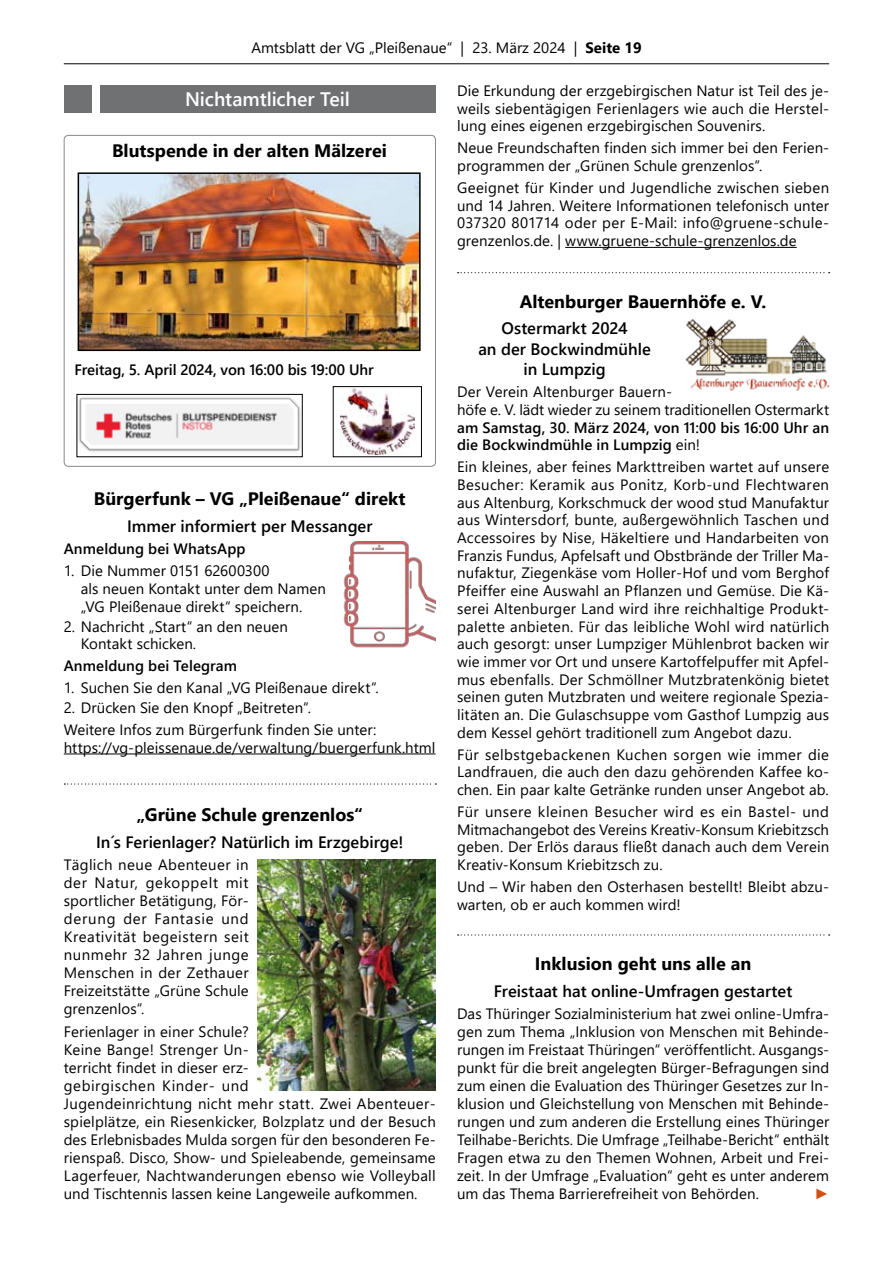
<style>
.page{position:relative;width:893px;height:1263px;background:#fff}
.page>*{position:absolute;margin:0;border:0;box-sizing:border-box;transform-origin:0 0}
.t1{font:600 19.5px "Segoe UI";letter-spacing:-.005em;color:#fff}
.t2{font:700 18px "Segoe UI";color:#000}
.t3{font:600 16.5px/20.4px "Segoe UI";color:#000;text-align:center}
.t4{font:15px/17.7px "Segoe UI";letter-spacing:.005em;color:#000}
.t5{font:600 15px/17.7px "Segoe UI";letter-spacing:.005em;color:#000}
.t6{font:15px "Arial";color:#d25111}
.s1{font-weight:700}
.s2{font-weight:400}
</style>
<div class="page">
<hr style="left:64px;top:63px;width:765px;height:1px;background:#000">
<div style="left:100px;top:85px;width:336px;height:28px;background:#707173"></div>
<div style="left:64px;top:85px;width:27px;height:28px;background:#707173"></div>
<img style="left:685px;top:319px;width:144px;height:72px">
<div style="left:64px;top:135px;width:372px;height:332px;border:1px solid #878889;border-radius:4px"></div>
<img style="left:81px;top:175px;width:337px;height:173px">
<div style="left:78px;top:172px;width:343px;height:179px;border:2px solid #000"></div>
<img style="left:79px;top:397px;width:222px;height:55px">
<div style="left:77px;top:394px;width:226px;height:63px;border:1px solid #000"></div>
<img style="left:340px;top:388px;width:74px;height:66px">
<div style="left:333px;top:386px;width:89px;height:71px;border:1px solid #000"></div>
<hr style="left:64px;top:753px;width:371px;height:1px;background:#000">
<img style="left:343px;top:541px;width:93px;height:107px">
<img style="left:257px;top:859px;width:179px;height:231px">
<hr style="left:565px;top:247px;width:232px;height:1px;background:#000">
<svg style="left:458px;top:934px;width:372px;height:1px"></svg>
<svg style="left:458px;top:272px;width:372px;height:1px"></svg>
<svg style="left:64px;top:783px;width:372px;height:1px"></svg>
<p class="t4" style="left:251px;top:38px;width:390px">Amtsblatt der VG „Pleißenaue“ | 23. März 2024 | <span class="s1">Seite 19</span></p>
<h1 class="t1" style="left:185px;top:81px;width:166px">Nichtamtlicher Teil</h1>
<p class="t2" style="left:112px;top:134px;width:276px">Blutspende in der alten Mälzerei</p>
<p class="t5" style="left:75px;top:360px;width:301px">Freitag, 5. April 2024, von 16:00 bis 19:00 Uhr</p>
<p class="t2" style="left:94px;top:482px;width:313px">Bürgerfunk – VG „Pleißenaue“ direkt</p>
<p class="t3" style="left:127px;top:515px;width:247px">Immer informiert per Messanger</p>
<p class="t5" style="left:64px;top:539px;width:183px">Anmeldung bei WhatsApp</p>
<p class="t4" style="left:81px;top:561px;width:247px;text-indent:-17px">1. Die Nummer 0151 62600300<br>als neuen Kontakt unter dem Namen „VG Pleißenaue direkt“ speichern.</p>
<p class="t4" style="left:81px;top:616px;width:209px;text-indent:-17px">2. Nachricht „Start“ an den neuen<br>Kontakt schicken.</p>
<p class="t5" style="left:64px;top:656px;width:175px">Anmeldung bei Telegram</p>
<p class="t4" style="left:64px;top:678px;width:317px">1. Suchen Sie den Kanal „VG Pleißenaue direkt“.</p>
<p class="t4" style="left:64px;top:695px;width:314px;line-height:21.9px">2. Drücken Sie den Knopf „Beitreten“.<br>Weitere Infos zum Bürgerfunk finden Sie unter:</p>
<p class="t4" style="left:64px;top:737px;width:373px">https://vg-pleissenaue.de/verwaltung/buergerfunk.html</p>
<p class="t2" style="left:136px;top:798px;width:228px">„Grüne Schule grenzenlos“</p>
<p class="t3" style="left:96px;top:831px;width:309px">In´s Ferienlager? Natürlich im Erzgebirge!</p>
<p class="t4" style="left:64px;top:855px;width:186px;text-align:justify">Täglich neue Abenteuer in der Natur, gekoppelt mit sportlicher Betätigung, För&shy;derung der Fantasie und Kreativität begeistern seit nunmehr 32 Jahren junge Menschen in der Zethauer Freizeitstätte „Grüne Schule grenzenlos“.</p>
<p class="t4" style="left:64px;top:1021px;width:374px">Ferienlager in einer Schule?<br>Keine Bange! Strenger Un-<br>terricht findet in dieser erz-<br>gebirgischen Kinder- und<br>Jugendeinrichtung nicht mehr statt. Zwei Abenteuer&shy;spielplätze, ein Riesenkicker, Bolzplatz und der Besuch des Erlebnisbades Mulda sorgen für den besonderen Fe&shy;rienspaß. Disco, Show- und Spieleabende, gemeinsame Lagerfeuer, Nachtwanderungen ebenso wie Volleyball und Tischtennis lassen keine Langeweile aufkommen.</p>
<p class="t4" style="left:457px;top:80px;width:374px;text-align:justify">Die Erkundung der erzgebirgischen Natur ist Teil des je&shy;weils siebentägigen Ferienlagers wie auch die Herstel&shy;lung eines eigenen erzgebirgischen Souvenirs.</p>
<p class="t4" style="left:457px;top:138px;width:374px">Neue Freundschaften finden sich immer bei den Ferien&shy;programmen der „Grünen Schule grenzenlos“.</p>
<p class="t4" style="left:457px;top:177px;width:374px;text-align:justify">Geeignet für Kinder und Jugendliche zwischen sieben und 14 Jahren. Weitere Informationen telefonisch unter 037320 801714 oder per E-Mail: info@gruene-schule&shy;grenzenlos.de. | www.gruene-schule-grenzenlos.de</p>
<p class="t2" style="left:520px;top:284px;width:248px">Altenburger Bauernhöfe e. V.</p>
<p class="t3" style="left:478px;top:317px;width:174px">Ostermarkt 2024<br>an der Bockwindmühle in Lumpzig</p>
<p class="t4" style="left:457px;top:382px;width:374px">Der Verein Altenburger Bauern-<br>höfe e. V. lädt wieder zu seinem traditionellen Ostermarkt</p>
<p class="t5" style="left:457px;top:417px;width:374px">am Samstag, 30. März 2024, von 11:00 bis 16:00 Uhr an die Bockwindmühle in Lumpzig <span class="s2">ein!</span></p>
<p class="t4" style="left:457px;top:457px;width:374px;text-align:justify">Ein kleines, aber feines Markttreiben wartet auf unsere Besucher: Keramik aus Ponitz, Korb-und Flechtwaren aus Altenburg, Korkschmuck der wood stud Manufaktur aus Wintersdorf, bunte, außergewöhnlich Taschen und Accessoires by Nise, Häkeltiere und Handarbeiten von Franzis Fundus, Apfelsaft und Obstbrände der Triller Ma&shy;nufaktur, Ziegenkäse vom Holler-Hof und vom Berghof Pfeiffer eine Auswahl an Pflanzen und Gemüse. Die Kä&shy;serei Altenburger Land wird ihre reichhaltige Produkt&shy;palette anbieten. Für das leibliche Wohl wird natürlich auch gesorgt: unser Lumpziger Mühlenbrot backen wir wie immer vor Ort und unsere Kartoffelpuffer mit Apfel&shy;mus ebenfalls. Der Schmöllner Mutzbratenkönig bietet seinen guten Mutzbraten und weitere regionale Spezia&shy;litäten an. Die Gulaschsuppe vom Gasthof Lumpzig aus dem Kessel gehört traditionell zum Angebot dazu.</p>
<p class="t4" style="left:457px;top:744px;width:374px;text-align:justify">Für selbstgebackenen Kuchen sorgen wie immer die Landfrauen, die auch den dazu gehörenden Kaffee ko&shy;chen. Ein paar kalte Getränke runden unser Angebot ab.</p>
<p class="t4" style="left:457px;top:801px;width:374px;text-align:justify">Für unsere kleinen Besucher wird es ein Bastel- und Mitmachangebot des Vereins Kreativ-Konsum Kriebitzsch geben. Der Erlös daraus fließt danach auch dem Verein Kreativ-Konsum Kriebitzsch zu.</p>
<p class="t4" style="left:457px;top:876px;width:374px">Und – Wir haben den Osterhasen bestellt! Bleibt abzu&shy;warten, ob er auch kommen wird!</p>
<p class="t2" style="left:535px;top:946px;width:218px">Inklusion geht uns alle an</p>
<p class="t3" style="left:494px;top:979px;width:300px">Freistaat hat online-Umfragen gestartet</p>
<p class="t4" style="left:457px;top:1003px;width:374px;text-align:justify">Das Thüringer Sozialministerium hat zwei online-Umfra&shy;gen zum Thema „Inklusion von Menschen mit Behinde&shy;rungen im Freistaat Thüringen“ veröffentlicht. Ausgangs&shy;punkt für die breit angelegten Bürger-Befragungen sind zum einen die Evaluation des Thüringer Gesetzes zur In&shy;klusion und Gleichstellung von Menschen mit Behinde&shy;rungen und zum anderen die Erstellung eines Thüringer Teilhabe-Berichts. Die Umfrage „Teilhabe-Bericht“ enthält Fragen etwa zu den Themen Wohnen, Arbeit und Frei&shy;zeit. In der Umfrage „Evaluation“ geht es unter anderem um das Thema Barrierefreiheit von Behörden.</p>
<p class="t6" style="left:814px;top:1183px;width:16px">►</p>
</div>
